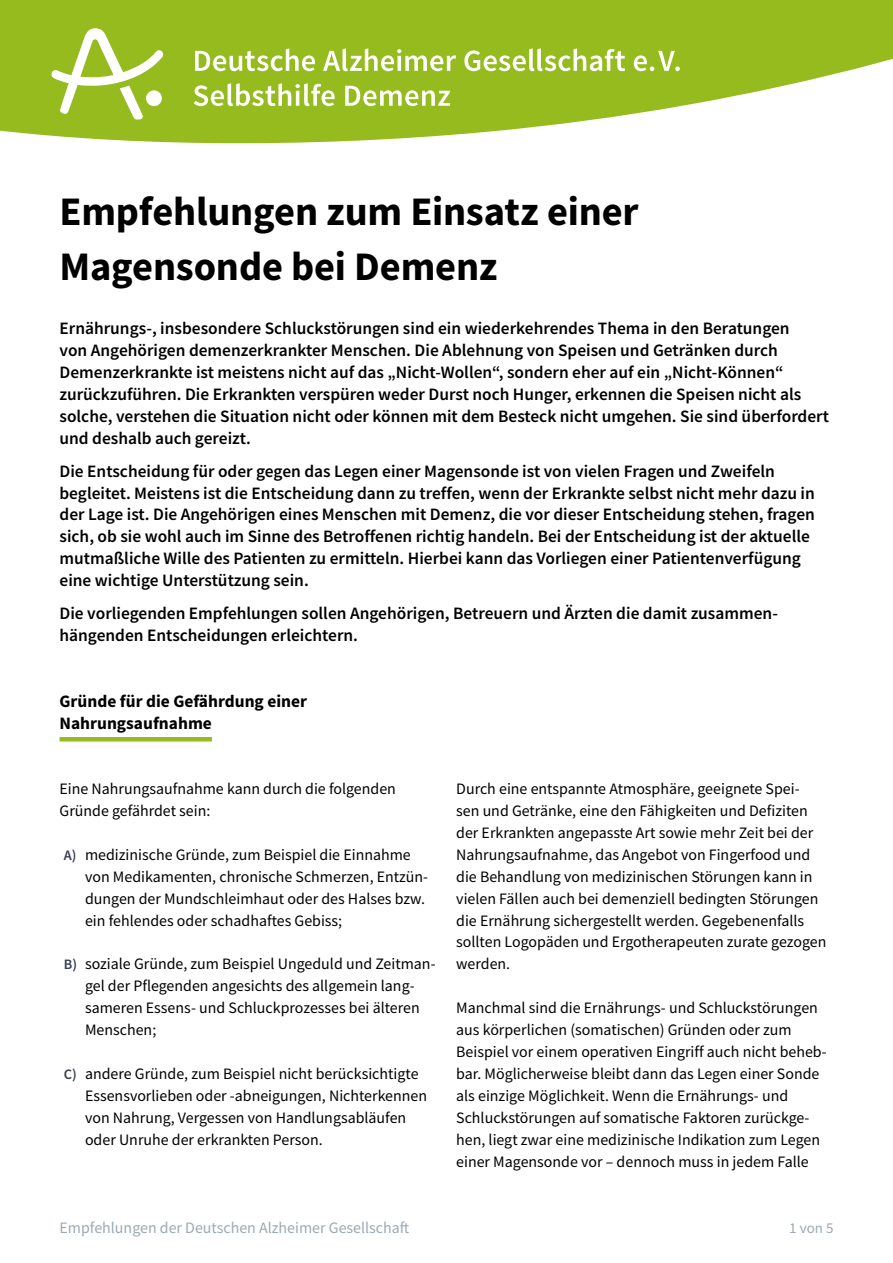
<style>
.page{position:relative;width:893px;height:1263px;background:#fff}
.page>*{position:absolute;margin:0;border:0;box-sizing:border-box;transform-origin:0 0}
.Headline_27{font:700 40.5px/54.8px "Source Sans Pro";letter-spacing:-.005em;color:#000}
.Zusammenfassung_Abst{font:600 17.4px/21.9px "Source Sans Pro";color:#000}
.Zwischenüberschrift{font:700 17.4px/21.9px "Source Sans Pro";color:#000}
.fließtext_ohne-Absta{font:15.9px/21.9px "Source Sans Pro";color:#000}
.t1{font:15.9px "Source Sans Pro";color:#9ca9b1}
.t2{font:15px "Source Sans Pro";color:#9ca9b1}
.s1{font-weight:600;font-size:14.4px;color:#363c50}
</style>
<div class="page">
<svg style="left:0;top:0;width:893px;height:143px;fill:#95bb1e"></svg>
<svg style="left:51px;top:28px;width:112px;height:92px"></svg>
<svg style="left:195px;top:48px;width:120px;height:23px"></svg>
<svg style="left:323px;top:48px;width:133px;height:23px"></svg>
<svg style="left:464px;top:48px;width:161px;height:23px"></svg>
<svg style="left:634px;top:51px;width:46px;height:20px"></svg>
<svg style="left:194px;top:83px;width:141px;height:23px"></svg>
<svg style="left:345px;top:86px;width:105px;height:20px"></svg>
<hr style="left:60px;top:737px;width:152px;height:4px;background:#95bb1e">
<p class="Headline_27" style="left:60px;top:183px;width:581px">Empfehlungen zum Einsatz einer<br>Magensonde bei Demenz</p>
<p class="Zusammenfassung_Abst" style="left:60px;top:317px;width:771px">Ernährungs-, insbesondere Schluckstörungen sind ein wiederkehrendes Thema in den Beratungen<br>von Angehörigen demenzerkrankter Menschen. Die Ablehnung von Speisen und Getränken durch Demenzerkrankte ist meistens nicht auf das „Nicht-Wollen“, sondern eher auf ein „Nicht-Können“ zurückzuführen. Die Erkrankten verspüren weder Durst noch Hunger, erkennen die Speisen nicht als solche, verstehen die Situation nicht oder können mit dem Besteck nicht umgehen. Sie sind überfordert und deshalb auch gereizt.</p>
<p class="Zusammenfassung_Abst" style="left:60px;top:460px;width:757px">Die Entscheidung für oder gegen das Legen einer Magensonde ist von vielen Fragen und Zweifeln begleitet. Meistens ist die Entscheidung dann zu treffen, wenn der Erkrankte selbst nicht mehr dazu in der Lage ist. Die Angehörigen eines Menschen mit Demenz, die vor dieser Entscheidung stehen, fragen sich, ob sie wohl auch im Sinne des Betroffenen richtig handeln. Bei der Entscheidung ist der aktuelle mutmaßliche Wille des Patienten zu ermitteln. Hierbei kann das Vorliegen einer Patientenverfügung eine wichtige Unterstützung sein.</p>
<p class="Zusammenfassung_Abst" style="left:60px;top:602px;width:718px">Die vorliegenden Empfehlungen sollen Angehörigen, Betreuern und Ärzten die damit zusammen&shy;hängenden Entscheidungen erleichtern.</p>
<p class="Zwischenüberschrift" style="left:60px;top:690px;width:249px">Gründe für die Gefährdung einer<br>Nahrungsaufnahme</p>
<p class="fließtext_ohne-Absta" style="left:60px;top:778px;width:338px">Eine Nahrungsaufnahme kann durch die folgenden<br>Gründe gefährdet sein:</p>
<p class="fließtext_ohne-Absta" style="left:85px;top:844px;width:345px;text-indent:-21px"><span class="s1">A)</span> medizinische Gründe, zum Beispiel die Einnahme von Medikamenten, chronische Schmerzen, Entzün&shy;dungen der Mundschleimhaut oder des Halses bzw. ein fehlendes oder schadhaftes Gebiss;</p>
<p class="fließtext_ohne-Absta" style="left:85px;top:953px;width:352px;text-indent:-21px"><span class="s1">B)</span> soziale Gründe, zum Beispiel Ungeduld und Zeitman&shy;gel der Pflegenden angesichts des allgemein lang&shy;sameren Essens- und Schluckprozesses bei älteren Menschen;</p>
<p class="fließtext_ohne-Absta" style="left:85px;top:1063px;width:344px;text-indent:-21px"><span class="s1">C)</span> andere Gründe, zum Beispiel nicht berücksichtigte Essensvorlieben oder -abneigungen, Nichterkennen von Nahrung, Vergessen von Handlungsabläufen oder Unruhe der erkrankten Person.</p>
<p class="fließtext_ohne-Absta" style="left:456px;top:778px;width:372px">Durch eine entspannte Atmosphäre, geeignete Spei&shy;sen und Getränke, eine den Fähigkeiten und Defiziten der Erkrankten angepasste Art sowie mehr Zeit bei der Nahrungsaufnahme, das Angebot von Fingerfood und die Behandlung von medizinischen Störungen kann in vielen Fällen auch bei demenziell bedingten Störungen die Ernährung sichergestellt werden. Gegebenenfalls sollten Logopäden und Ergotherapeuten zurate gezogen werden.</p>
<p class="fließtext_ohne-Absta" style="left:456px;top:997px;width:372px">Manchmal sind die Ernährungs- und Schluckstörungen aus körperlichen (somatischen) Gründen oder zum Beispiel vor einem operativen Eingriff auch nicht beheb&shy;bar. Möglicherweise bleibt dann das Legen einer Sonde als einzige Möglichkeit. Wenn die Ernährungs- und Schluckstörungen auf somatische Faktoren zurückge&shy;hen, liegt zwar eine medizinische Indikation zum Legen einer Magensonde vor – dennoch muss in jedem Falle</p>
<p class="t1" style="left:60px;top:1218px;width:351px">Empfehlungen der Deutschen Alzheimer Gesellschaft</p>
<p class="t2" style="left:789px;top:1219px;width:46px">1 von 5</p>
</div>
